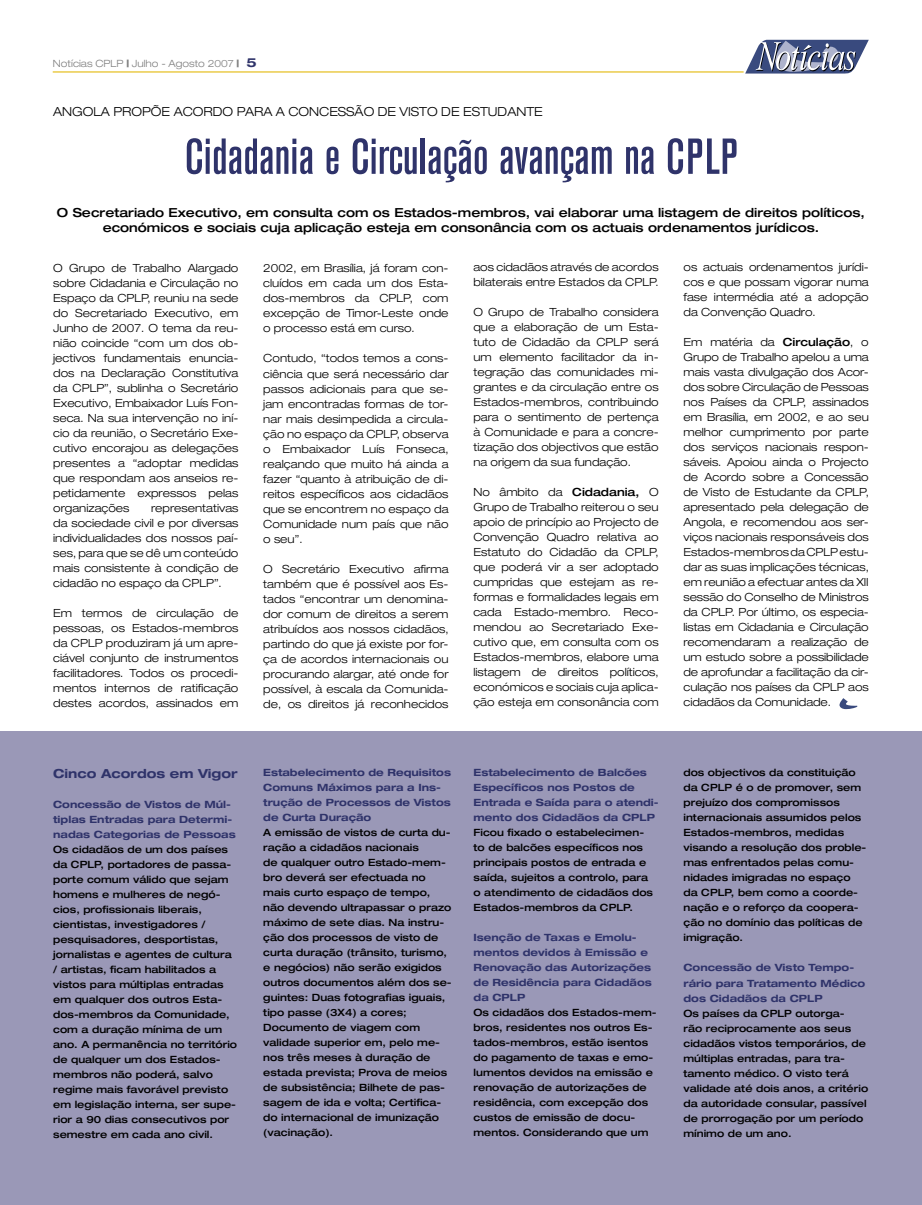
<style>
.page{position:relative;width:922px;height:1205px;background:#fff}
.page>*{position:absolute;margin:0;border:0;box-sizing:border-box;transform-origin:0 0}
.t1{font:500 condensed 50px "Akzidenz Grotesk BE";color:#2f336a}
.t2{font:500 expanded 12.5px/15px "Helvetica Neue";color:#000;text-align:center}
.t3{font:300 expanded 12.5px "Helvetica Neue";color:#000}
.t4{font:700 expanded 12.5px "Helvetica Neue";color:#2f336a}
.t5{font:300 expanded 11.25px/15px "Helvetica Neue";color:#000;text-align:justify}
.t6{font:500 expanded 10px/15px "Helvetica Neue";color:#000}
.t7{font:700 expanded 10px/15px "Helvetica Neue";color:#2f336a}
.t8{font:300 expanded 10px "Helvetica Neue";color:#7f7f7f}
.s1{font-weight:900}
.s2{font-weight:700;font-size:12.5px;color:#2f336a}
.s3{font-weight:500}
</style>
<div class="page">
<hr style="left:53px;top:71px;width:690px;height:2px;background:#e6c126">
<svg style="left:745px;top:40px;width:123px;height:34px"></svg>
<div style="left:0;top:731px;width:921px;height:474px;background:#9a98b7"></div>
<svg style="left:839px;top:698px;width:18px;height:11px"></svg>
<p class="t8" style="left:53px;top:57px;width:205px">Notícias CPLP <span class="s1">|</span> Julho - Agosto 2007 <span class="s1">|</span> <span class="s2">5</span></p>
<p class="t3" style="left:53px;top:104px;width:491px">ANGOLA PROPÕE ACORDO PARA A CONCESSÃO DE VISTO DE ESTUDANTE</p>
<h1 class="t1" style="left:185px;top:129px;width:554px">Cidadania e Circulação avançam na CPLP</h1>
<p class="t2" style="left:57px;top:205px;width:809px">O Secretariado Executivo, em consulta com os Estados-membros, vai elaborar uma listagem de direitos políticos, económicos e sociais cuja aplicação esteja em consonância com os actuais ordenamentos jurídicos.</p>
<p class="t5" style="left:53px;top:260px;width:187px">O Grupo de Trabalho Alargado sobre Cidadania e Circulação no Espaço da CPLP, reuniu na sede do Secretariado Executivo, em Junho de 2007. O tema da reu&shy;nião coincide “com um dos ob&shy;jectivos fundamentais enuncia&shy;dos na Declaração Constitutiva da CPLP”, sublinha o Secretário Executivo, Embaixador Luís Fon&shy;seca. Na sua intervenção no iní&shy;cio da reunião, o Secretário Exe&shy;cutivo encorajou as delegações presentes a “adoptar medidas que respondam aos anseios re&shy;petidamente expressos pelas organizações</p>
<p class="t5" style="left:53px;top:500px;width:187px;text-indent:98px">representativas da sociedade civil e por diversas individualidades dos nossos paí&shy;ses, para que se dê um conteúdo mais consistente à condição de cidadão no espaço da CPLP”.</p>
<p class="t5" style="left:53px;top:605px;width:187px">Em termos de circulação de pessoas, os Estados-membros da CPLP produziram já um apre&shy;ciável conjunto de instrumentos facilitadores. Todos os procedi&shy;mentos internos de ratificação destes acordos, assinados em</p>
<p class="t4" style="left:53px;top:765px;width:186px">Cinco Acordos em Vigor</p>
<p class="t7" style="left:53px;top:796px;width:184px">Concessão de Vistos de Múl&shy;tiplas Entradas para Determi&shy;nadas Categorias de Pessoas</p>
<p class="t6" style="left:53px;top:841px;width:185px">Os cidadãos de um dos países da CPLP, portadores de passa&shy;porte comum válido que sejam homens e mulheres de negó&shy;cios, profissionais liberais, cientistas, investigadores / pesquisadores, desportistas, jornalistas e agentes de cultura / artistas, ficam habilitados a vistos para múltiplas entradas em qualquer dos outros Esta&shy;dos-membros da Comunidade, com a duração mínima de um ano. A permanência no território de qualquer um dos Estados&shy;membros não poderá, salvo regime mais favorável previsto em legislação interna, ser supe&shy;rior a 90 dias consecutivos por semestre em cada ano civil.</p>
<p class="t5" style="left:263px;top:261px;width:187px">2002, em Brasília, já foram con&shy;cluídos em cada um dos Esta&shy;dos-membros da CPLP, com excepção de Timor-Leste onde o processo está em curso.</p>
<p class="t5" style="left:263px;top:351px;width:187px">Contudo, “todos temos a cons&shy;ciência que será necessário dar passos adicionais para que se&shy;jam encontradas formas de tor&shy;nar mais desimpedida a circula&shy;ção no espaço da CPLP, observa o Embaixador Luís Fonseca, realçando que muito há ainda a fazer “quanto à atribuição de di&shy;reitos específicos aos cidadãos que se encontrem no espaço da Comunidade num país que não o seu”.</p>
<p class="t5" style="left:263px;top:561px;width:187px">O Secretário Executivo afirma também que é possível aos Es&shy;tados “encontrar um denomina&shy;dor comum de direitos a serem atribuídos aos nossos cidadãos, partindo do que já existe por for&shy;ça de acordos internacionais ou procurando alargar, até onde for possível, à escala da Comunida&shy;de, os direitos já reconhecidos</p>
<p class="t5" style="left:473px;top:259px;width:187px">aos cidadãos através de acordos bilaterais entre Estados da CPLP.</p>
<p class="t5" style="left:473px;top:304px;width:187px">O Grupo de Trabalho considera que a elaboração de um Esta&shy;tuto de Cidadão da CPLP será um elemento facilitador da in&shy;tegração das comunidades mi&shy;grantes e da circulação entre os Estados-membros, contribuindo para o sentimento de pertença à Comunidade e para a concre&shy;tização dos objectivos que estão na origem da sua fundação.</p>
<p class="t5" style="left:473px;top:484px;width:187px">No âmbito da <span class="s3">Cidadania,</span> O Grupo de Trabalho reiterou o seu apoio de princípio ao Projecto de Convenção Quadro relativa ao Estatuto do Cidadão da CPLP, que poderá vir a ser adoptado cumpridas que estejam as re&shy;formas e formalidades legais em cada Estado-membro. Reco&shy;mendou ao Secretariado Exe&shy;cutivo que, em consulta com os Estados-membros, elabore uma listagem de direitos políticos, económicos e sociais cuja aplica&shy;ção esteja em consonância com</p>
<p class="t7" style="left:263px;top:764px;width:189px">Estabelecimento de Requisitos<br>Comuns Máximos para a Ins&shy;trução de Processos de Vistos de Curta Duração</p>
<p class="t6" style="left:263px;top:824px;width:190px">A emissão de vistos de curta du&shy;ração a cidadãos nacionais<br>de qualquer outro Estado-mem&shy;bro deverá ser efectuada no mais curto espaço de tempo, não devendo ultrapassar o prazo máximo de sete dias. Na instru&shy;ção dos processos de visto de curta duração (trânsito, turismo, e negócios) não serão exigidos outros documentos além dos se&shy;guintes: Duas fotografias iguais, tipo passe (3X4) a cores;<br>Documento de viagem com validade superior em, pelo me&shy;nos três meses à duração de estada prevista; Prova de meios de subsistência; Bilhete de pas&shy;sagem de ida e volta; Certifica&shy;do internacional de imunização (vacinação).</p>
<p class="t7" style="left:473px;top:765px;width:186px">Estabelecimento de Balcões<br>Específicos nos Postos de<br>Entrada e Saída para o atendi&shy;mento dos Cidadãos da CPLP</p>
<p class="t6" style="left:473px;top:825px;width:181px">Ficou fixado o estabelecimen&shy;to de balcões específicos nos principais postos de entrada e saída, sujeitos a controlo, para o atendimento de cidadãos dos<br>Estados-membros da CPLP.</p>
<p class="t7" style="left:473px;top:930px;width:180px">Isenção de Taxas e Emolu&shy;mentos devidos à Emissão e<br>Renovação das Autorizações de Residência para Cidadãos da CPLP</p>
<p class="t6" style="left:473px;top:1005px;width:184px">Os cidadãos dos Estados-mem&shy;bros, residentes nos outros Es&shy;tados-membros, estão isentos do pagamento de taxas e emo&shy;lumentos devidos na emissão e renovação de autorizações de residência, com excepção dos custos de emissão de docu&shy;mentos. Considerando que um</p>
<p class="t5" style="left:683px;top:259px;width:187px">os actuais ordenamentos jurídi&shy;cos e que possam vigorar numa fase intermédia até a adopção da Convenção Quadro.</p>
<p class="t5" style="left:683px;top:334px;width:187px">Em matéria da <span class="s3">Circulação</span>, o Grupo de Trabalho apelou a uma mais vasta divulgação dos Acor&shy;dos sobre Circulação de Pessoas nos Países da CPLP, assinados em Brasília, em 2002, e ao seu melhor cumprimento por parte dos serviços nacionais respon&shy;sáveis. Apoiou ainda o Projecto de Acordo sobre a Concessão de Visto de Estudante da CPLP, apresentado pela delegação de Angola, e recomendou aos ser&shy;viços nacionais responsáveis dos Estados-membros da CPLP estu&shy;dar as suas implicações técnicas, em reunião a efectuar antes da XII sessão do Conselho de Ministros da CPLP. Por último, os especia&shy;listas em Cidadania e Circulação recomendaram a realização de um estudo sobre a possibilidade de aprofundar a facilitação da cir&shy;culação nos países da CPLP aos cidadãos da Comunidade.</p>
<p class="t6" style="left:683px;top:765px;width:184px">dos objectivos da constituição da CPLP é o de promover, sem prejuízo dos compromissos internacionais assumidos pelos<br>Estados-membros, medidas visando a resolução dos proble&shy;mas enfrentados pelas comu&shy;nidades imigradas no espaço da CPLP, bem como a coorde&shy;nação e o reforço da coopera&shy;ção no domínio das políticas de imigração.</p>
<p class="t7" style="left:683px;top:960px;width:183px">Concessão de Visto Tempo&shy;rário para Tratamento Médico dos Cidadãos da CPLP</p>
<p class="t6" style="left:683px;top:1005px;width:186px">Os países da CPLP outorga-<br>rão reciprocamente aos seus cidadãos vistos temporários, de múltiplas entradas, para tra&shy;tamento médico. O visto terá validade até dois anos, a critério da autoridade consular, passível de prorrogação por um período mínimo de um ano.</p>
</div>
